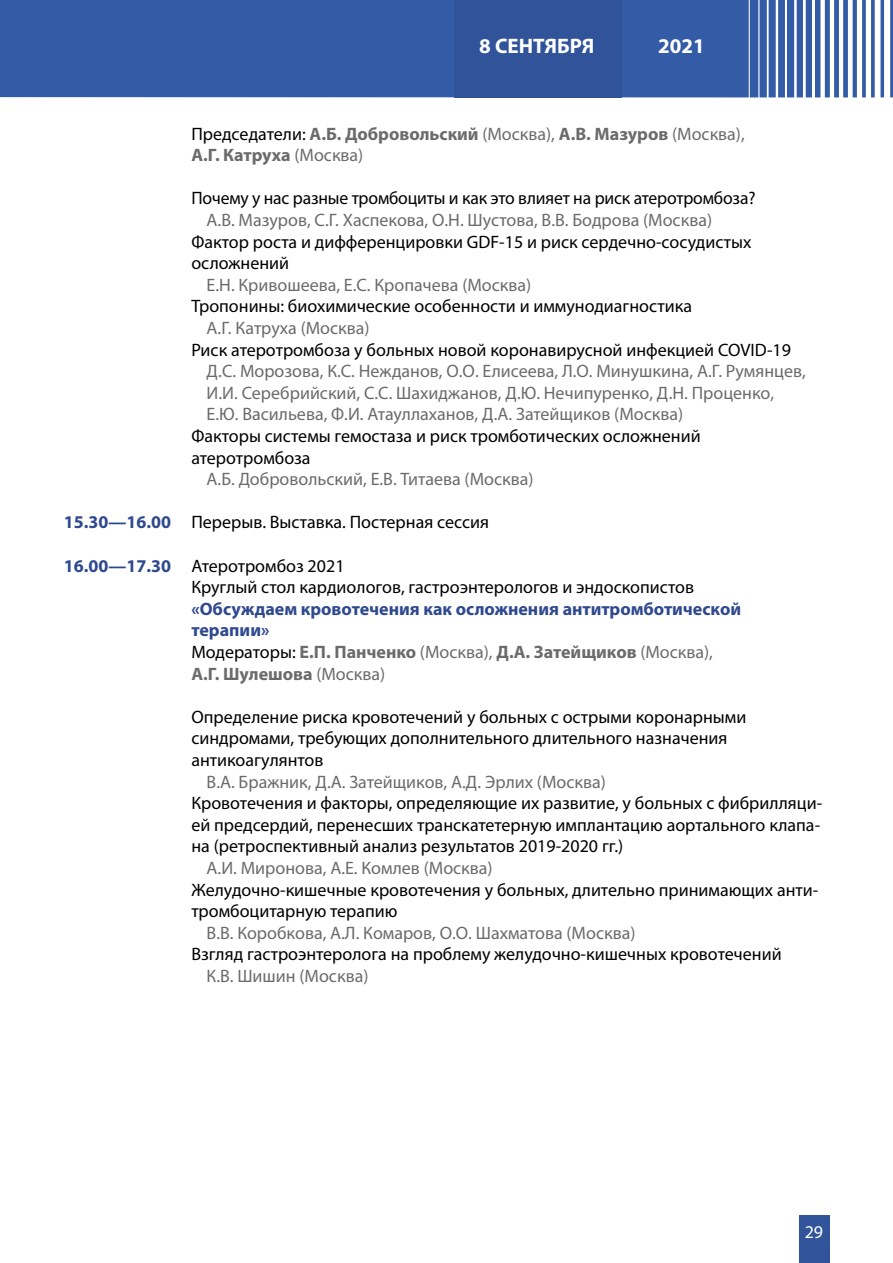
<style>
.page{position:relative;width:893px;height:1263px;background:#fff}
.page>*{position:absolute;margin:0;border:0;box-sizing:border-box;transform-origin:0 0}
.t1{font:700 21px "Myriad Pro";color:#fff}
.t2{font:18px/21.6px "Myriad Pro";color:#000}
.t3{font:18px/21.6px "Myriad Pro";color:#6b6b6b}
.t4{font:700 18px/21.6px "Myriad Pro";color:#2f498f}
.t5{font:700 18px/21.6px "Myriad Pro";color:#6b6b6b}
.t6{font:18px "Myriad Pro";color:#fff}
.s1{font-weight:400;color:#000}
.s2{font-weight:400}
.s3{font-weight:700;color:#2f498f}
.s4{color:#6b6b6b}
.s5{font-weight:400;color:#6b6b6b}
</style>
<div class="page">
<svg style="left:0;top:0;width:893px;height:97px;background:#4267ac"></svg>
<div style="left:454px;top:0;width:168px;height:97px;background:#30539a"></div>
<div style="left:799px;top:1215px;width:30px;height:48px;background:#30539a"></div>
<p class="t1" style="left:479px;top:33px;width:117px">8 СЕНТЯБРЯ</p>
<p class="t1" style="left:658px;top:33px;width:48px">2021</p>
<p class="t5" style="left:191px;top:122px;width:555px"><span class="s1">Председатели:</span> А.Б. Добровольский <span class="s2">(Москва),</span> А.В. Мазуров <span class="s2">(Москва),<br></span>А.Г. Катруха <span class="s2">(Москва)</span></p>
<p class="t2" style="left:191px;top:187px;width:566px">Почему у нас разные тромбоциты и как это влияет на риск атеротромбоза?</p>
<p class="t3" style="left:207px;top:209px;width:507px">А.В. Мазуров, С.Г. Хаспекова, О.Н. Шустова, В.В. Бодрова (Москва)</p>
<p class="t2" style="left:191px;top:230px;width:561px">Фактор роста и дифференцировки GDF-15 и риск сердечно-сосудистых осложнений</p>
<p class="t3" style="left:207px;top:274px;width:326px">Е.Н. Кривошеева, Е.С. Кропачева (Москва)</p>
<p class="t2" style="left:191px;top:295px;width:502px">Тропонины: биохимические особенности и иммунодиагностика</p>
<p class="t3" style="left:207px;top:317px;width:165px">А.Г. Катруха (Москва)</p>
<p class="t2" style="left:191px;top:338px;width:601px">Риск атеротромбоза у больных новой коронавирусной инфекцией COVID-19</p>
<p class="t3" style="left:207px;top:360px;width:601px">Д.С. Морозова, К.С. Нежданов, О.О. Елисеева, Л.О. Минушкина, А.Г. Румянцев,<br>И.И. Серебрийский, С.С. Шахиджанов, Д.Ю. Нечипуренко, Д.Н. Проценко,<br>Е.Ю. Васильева, Ф.И. Атауллаханов, Д.А. Затейщиков (Москва)</p>
<p class="t2" style="left:191px;top:425px;width:511px">Факторы системы гемостаза и риск тромботических осложнений атеротромбоза</p>
<p class="t3" style="left:207px;top:468px;width:328px">А.Б. Добровольский, Е.В. Титаева (Москва)</p>
<p class="t2" style="left:64px;top:511px;width:427px"><span class="s3">15.30—16.00</span> Перерыв. Выставка. Постерная сессия</p>
<p class="t2" style="left:191px;top:554px;width:504px;text-indent:-128px"><span class="s3">16.00—17.30</span> Атеротромбоз 2021<br>Круглый стол кардиологов, гастроэнтерологов и эндоскопистов</p>
<p class="t4" style="left:191px;top:597px;width:551px">«Обсуждаем кровотечения как осложнения антитромботической терапии»<br><span class="s1">Модераторы:</span> <span class="s4">Е.П. Панченко</span> <span class="s5">(Москва),</span> <span class="s4">Д.А. Затейщиков</span> <span class="s5">(Москва), </span><span class="s4">А.Г. Шулешова</span> <span class="s5">(Москва)</span></p>
<p class="t2" style="left:191px;top:706px;width:556px">Определение риска кровотечений у больных с острыми коронарными синдромами, требующих дополнительного длительного назначения антикоагулянтов</p>
<p class="t3" style="left:207px;top:770px;width:401px">В.А. Бражник, Д.А. Затейщиков, А.Д. Эрлих (Москва)</p>
<p class="t2" style="left:191px;top:792px;width:632px;text-align:justify">Кровотечения и факторы, определяющие их развитие, у больных с фибрилляци&shy;ей предсердий, перенесших транскатетерную имплантацию аортального клапа&shy;на (ретроспективный анализ результатов 2019-2020 гг.)</p>
<p class="t3" style="left:207px;top:857px;width:288px">А.И. Миронова, А.Е. Комлев (Москва)</p>
<p class="t2" style="left:191px;top:878px;width:628px">Желудочно-кишечные кровотечения у больных, длительно принимающих анти&shy;тромбоцитарную терапию</p>
<p class="t3" style="left:207px;top:922px;width:430px">В.В. Коробкова, А.Л. Комаров, О.О. Шахматова (Москва)</p>
<p class="t2" style="left:191px;top:943px;width:592px">Взгляд гастроэнтеролога на проблему желудочно-кишечных кровотечений</p>
<p class="t3" style="left:207px;top:965px;width:163px">К.В. Шишин (Москва)</p>
<p class="t6" style="left:805px;top:1220px;width:20px">29</p>
</div>
